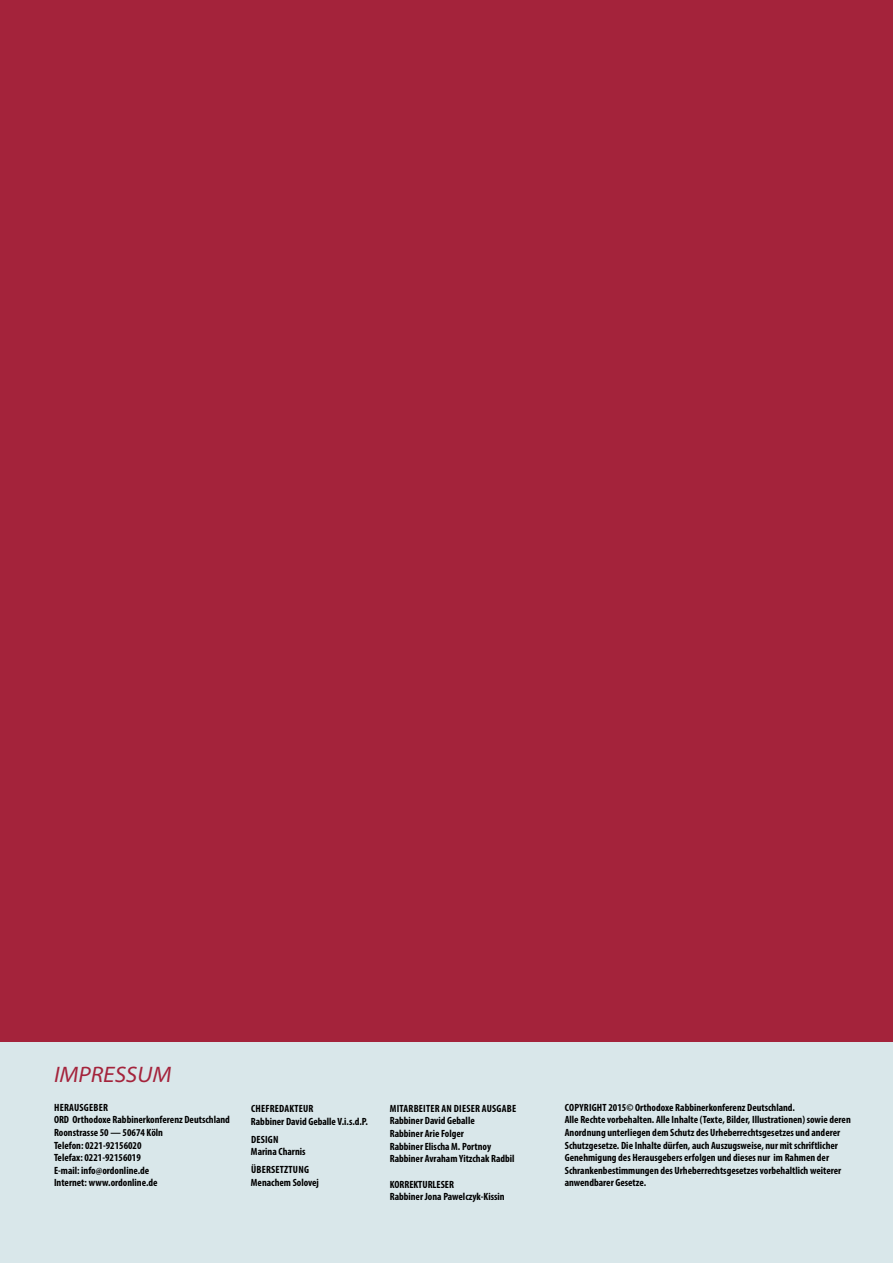
<style>
.page{position:relative;width:893px;height:1263px;background:#fff}
.page>*{position:absolute;margin:0;border:0;box-sizing:border-box;transform-origin:0 0}
.t1{font:italic semi-expanded 22.5px "Myriad Pro";letter-spacing:-.005em;color:#a4233b}
.t2{font:700 condensed 10.5px/12.6px "Myriad Pro";color:#000}
.t3{font:700 condensed 10.5px/12.6px "Myriad Pro";letter-spacing:.02em;color:#000}
</style>
<div class="page">
<div style="left:0;top:1042px;width:893px;height:221px;background:#d9e7ea"></div>
<div style="left:0;top:0;width:893px;height:1042px;background:#a4233b"></div>
<h1 class="t1" style="left:54px;top:1062px;width:119px">IMPRESSUM</h1>
<p class="t2" style="left:54px;top:1101px;width:177px">Herausgeber<br>ORD Orthodoxe Rabbinerkonferenz Deutschland<br>Roonstrasse 50 — 50674 Köln<br>Telefon: 0221-92156020<br>Telefax: 0221-92156019<br>E-mail: info@ordonline.de<br>Internet: www.ordonline.de</p>
<p class="t3" style="left:251px;top:1102px;width:118px">Chefredakteur<br>Rabbiner David Geballe V.i.s.d.P.</p>
<p class="t2" style="left:251px;top:1132px;width:56px">Design<br>Marina Charnis</p>
<p class="t3" style="left:251px;top:1163px;width:70px">Übersetztung<br>Menachem Solovej</p>
<p class="t2" style="left:390px;top:1102px;width:128px">Mitarbeiter an di eser Ausgabe<br>Rabbiner David Geballe<br>Rabbiner Arie Folger<br>Rabbiner Elischa M. Portnoy<br>Rabbiner Avraham Yitzchak Radbil</p>
<p class="t2" style="left:390px;top:1177px;width:116px">KORREKTURLESER<br>Rabbiner Jona Pawelczyk-Kissin</p>
<p class="t2" style="left:565px;top:1101px;width:288px">Copyright 2015© Orthodoxe Rabbinerkonferenz Deutschland.<br>Alle Rechte vorbehalten. Alle Inhalte (Texte, Bilder, Illustrationen) sowie deren Anordnung unterliegen dem Schutz des Urheberrechtsgesetzes und anderer Schutzgesetze. Die Inhalte dürfen, auch Auszugsweise, nur mit schriftlicher Genehmigung des Herausgebers erfolgen und dieses nur im Rahmen der Schrankenbestimmungen des Urheberrechtsgesetzes vorbehaltlich weiterer anwendbarer Gesetze.</p>
</div>
